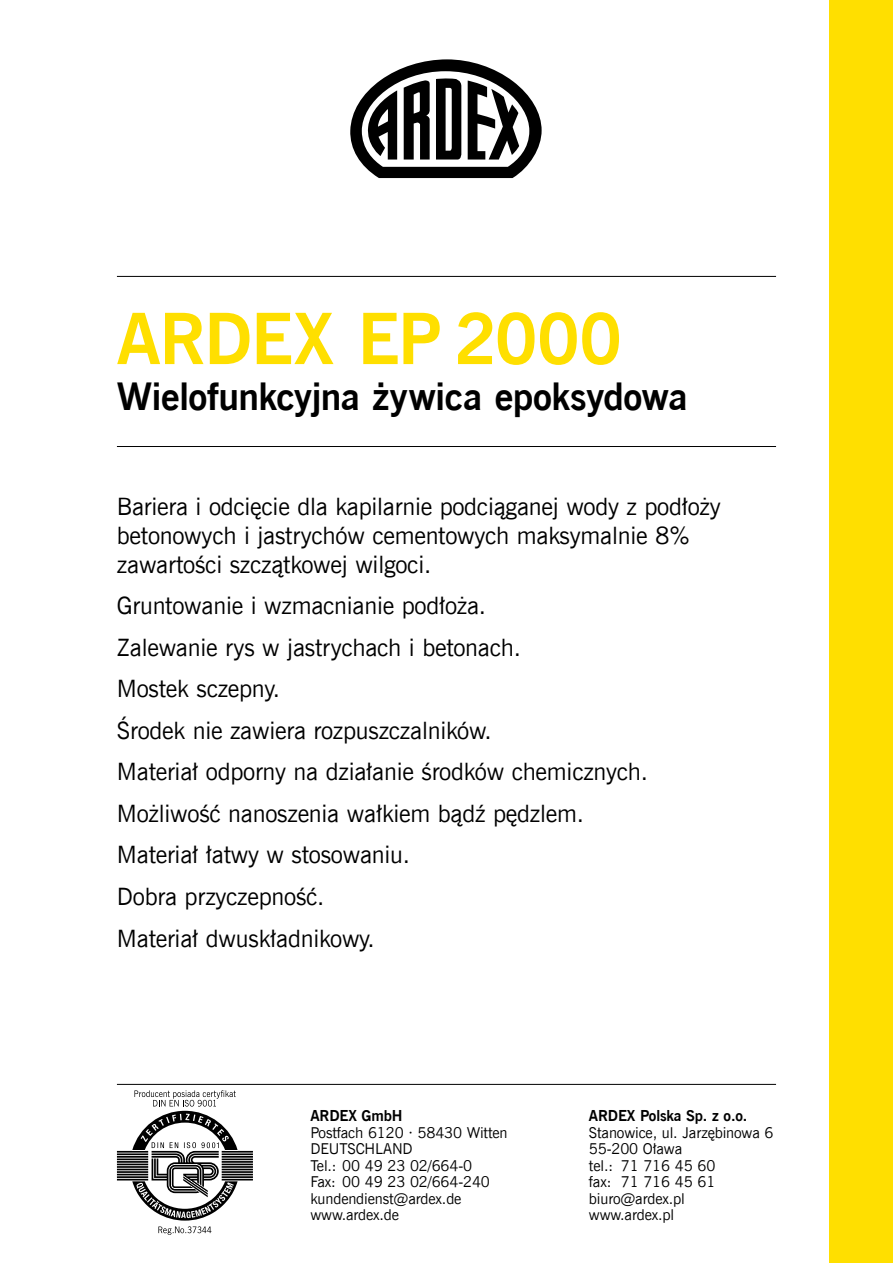
<style>
.page{position:relative;width:893px;height:1263px;background:#fff}
.page>*{position:absolute;margin:0;border:0;box-sizing:border-box;transform-origin:0 0}
.t1{font:700 70.5px "News Goth EU";letter-spacing:-.02em;color:#ffdf00}
.t2{font:700 37.5px "News Goth EU";letter-spacing:-.01em;color:#000}
.t3{font:24px/41.5px "News Goth EU";letter-spacing:-.01em;color:#000}
.t4{font:15px/16.5px "News Goth EU";letter-spacing:-.01em;color:#000}
.t5{font:700 15px "News Goth EU";letter-spacing:-.01em;color:#000}
</style>
<div class="page">
<div style="left:829px;top:0;width:64px;height:1263px;background:#ffdf00"></div>
<hr style="left:117px;top:1084px;width:659px;height:1px;background:#000">
<svg style="left:350px;top:59px;width:192px;height:119px"></svg>
<hr style="left:117px;top:276px;width:659px;height:1px;background:#000">
<hr style="left:117px;top:446px;width:659px;height:1px;background:#000">
<svg style="left:158px;top:1226px;width:53px;height:9px"></svg>
<svg style="left:117px;top:1090px;width:136px;height:130px"></svg>
<h1 class="t1" style="left:117px;top:295px;width:506px">ARDEX EP 2000</h1>
<h2 class="t2" style="left:117px;top:373px;width:572px">Wielofunkcyjna żywica epoksydowa</h2>
<p class="t3" style="left:117px;top:493px;width:605px;line-height:28.8px">Bariera i odcięcie dla kapilarnie podciąganej wody z podłoży betonowych i jastrychów cementowych maksymalnie 8% zawartości szczątkowej wilgoci.</p>
<p class="t3" style="left:117px;top:585px;width:533px">Gruntowanie i wzmacnianie podłoża.<br>Zalewanie rys w jastrychach i betonach.<br>Mostek sczepny.<br>Środek nie zawiera rozpuszczalników.<br>Materiał odporny na działanie środków chemicznych.<br>Możliwość nanoszenia wałkiem bądź pędzlem.<br>Materiał łatwy w stosowaniu.<br>Dobra przyczepność.<br>Materiał dwuskładnikowy.</p>
<p class="t5" style="left:310px;top:1107px;width:94px">ARDEX GmbH</p>
<p class="t4" style="left:310px;top:1125px;width:199px">Postfach 6120 · 58430 Witten<br>DEUTSCHLAND<br>Tel.: 00 49 23 02/664-0<br>Fax: 00 49 23 02/664-240 kundendienst@ardex.de www.ardex.de</p>
<p class="t5" style="left:589px;top:1107px;width:160px">ARDEX Polska Sp. z o.o.</p>
<p class="t4" style="left:589px;top:1125px;width:186px">Stanowice, ul. Jarzębinowa 6<br>55‑200 Oława<br>tel.: 71 716 45 60<br>fax: 71 716 45 61 biuro@ardex.pl www.ardex.pl</p>
</div>
